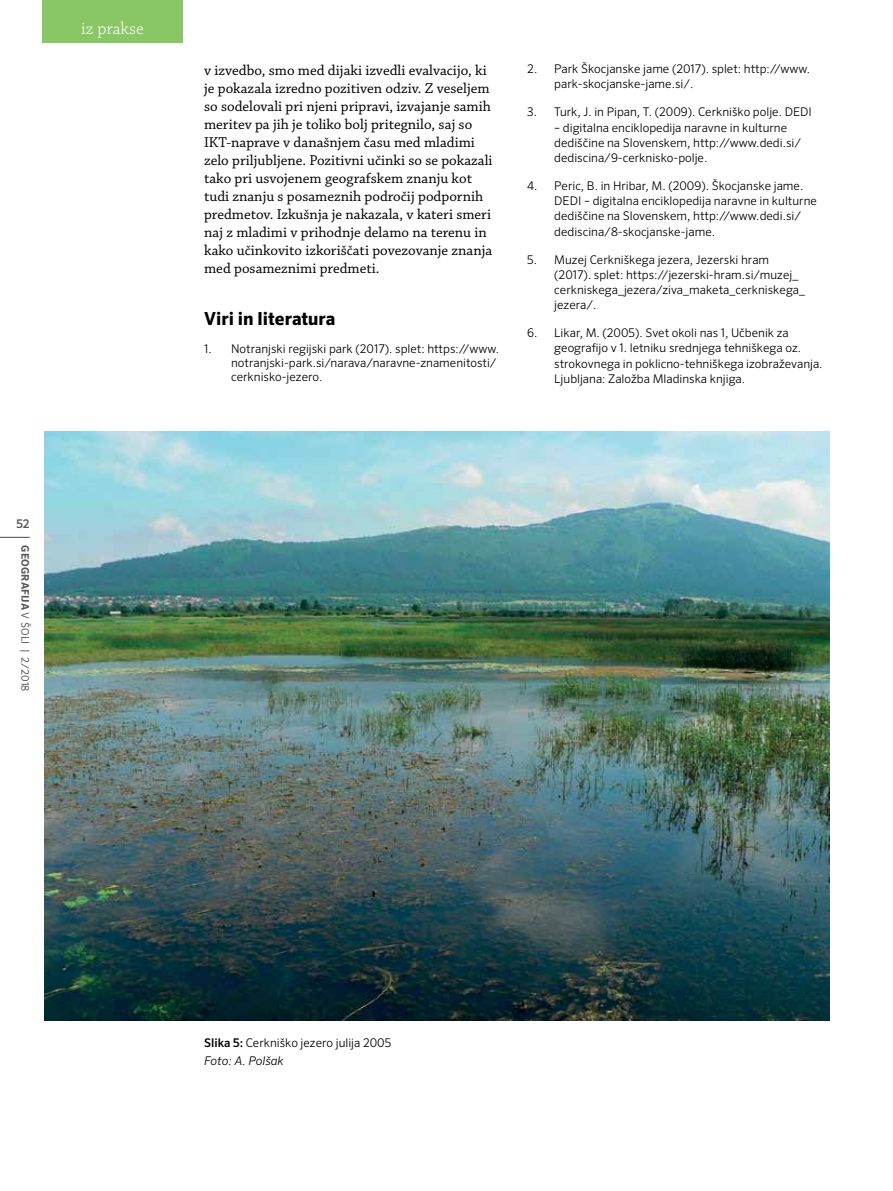
<style>
.page{position:relative;width:893px;height:1191px;background:#fff}
.page>*{position:absolute;margin:0;border:0;box-sizing:border-box;transform-origin:0 0}
.t1{font:700 18px "Sero Pro";color:#000}
.t2{font:300 18px "Chaparral Pro";color:#fff}
.t3{font:15px/18px "Chaparral Pro";color:#000}
.t4{font:300 12px/15.1px "Sero Pro";color:#000}
.t5{font:500 12px "Sero Pro";color:#58595b}
.t6{font:10.5px "Sero Pro";letter-spacing:.005em;color:#58595b}
.s1{font-weight:700}
.s2{font-weight:500}
.s3{font-style:italic}
</style>
<div class="page">
<img style="left:44px;top:431px;width:785px;height:589px">
<hr style="left:0;top:537px;width:30px;height:1px;background:#58595b">
<div style="left:43px;top:0;width:140px;height:43px;background:#89c765"></div>
<h1 class="t2" style="left:81px;top:18px;width:64px">iz prakse</h1>
<p class="t5" style="left:16px;top:516px;width:15px">52</p>
<p class="t6" style="left:32px;top:545px;width:148px;rotate:90deg"><span class="s1">Geografija</span> v šoli | 2/2018</p>
<p class="t3" style="left:204px;top:62px;width:290px">v izvedbo, smo med dijaki izvedli evalvacijo, ki je pokazala izredno pozitiven odziv. Z veseljem so sodelovali pri njeni pripravi, izvajanje samih meritev pa jih je toliko bolj pritegnilo, saj so IKT-naprave v današnjem času med mladimi zelo priljubljene. Pozitivni učinki so se pokazali tako pri usvojenem geografskem znanju kot tudi znanju s posameznih področij podpornih predmetov. Izkušnja je nakazala, v kateri smeri naj z mladimi v prihodnje delamo na terenu in kako učinkovito izkoriščati povezovanje znanja med posameznimi predmeti.</p>
<h1 class="t1" style="left:204px;top:308px;width:133px">Viri in literatura</h1>
<p class="t4" style="left:231px;top:341px;width:270px;line-height:14.4px;text-indent:-27px">1. N otranjski regijski park (2017). splet: https://www. notranjski-park.si/narava/naravne-znamenitosti/ cerknisko-jezero.</p>
<p class="t4" style="left:554px;top:61px;width:258px;text-indent:-27px">2. Park Škocjanske jame (2017). splet: http://www. park-skocjanske-jame.si/.</p>
<p class="t4" style="left:527px;top:104px;width:283px">3. Turk, J. in Pipan, T. (2009). Cerkniško polje. DEDI</p>
<p class="t4" style="left:554px;top:120px;width:248px">– digitalna enciklopedija naravne in kulturne dediščine na Slovenskem, http://www.dedi.si/ dediscina/9-cerknisko-polje.</p>
<p class="t4" style="left:554px;top:178px;width:264px;text-indent:-27px">4. Peric, B. in Hribar, M . (2009). Škocjanske jame.<br>DEDI – digitalna enciklopedija naravne in kulturne dediščine na Slovenskem, http://www.dedi.si/ dediscina/8-skocjanske-jame.</p>
<p class="t4" style="left:554px;top:251px;width:252px;text-indent:-27px">5. M uzej Cerkniškega jezera, Jezerski hram (2017). splet: https://jezerski-hram.si/muzej_ cerkniskega_jezera/ziva_maketa_cerkniskega_ jezera/.</p>
<p class="t4" style="left:554px;top:325px;width:270px;text-indent:-27px">6. Likar, M . (2005). Svet okoli nas 1, Učbenik za geografijo v 1. letniku srednjega tehniškega oz. strokovnega in poklicno-tehniškega izobraževanja.<br>Ljubljana: Založba M ladinska knjiga.</p>
<p class="t4" style="left:204px;top:1033px;width:189px;line-height:18.6px"><span class="s2">Slika 5:</span> Cerkniško jezero julija 2005<br><span class="s3">Foto: A. Polšak</span></p>
</div>
